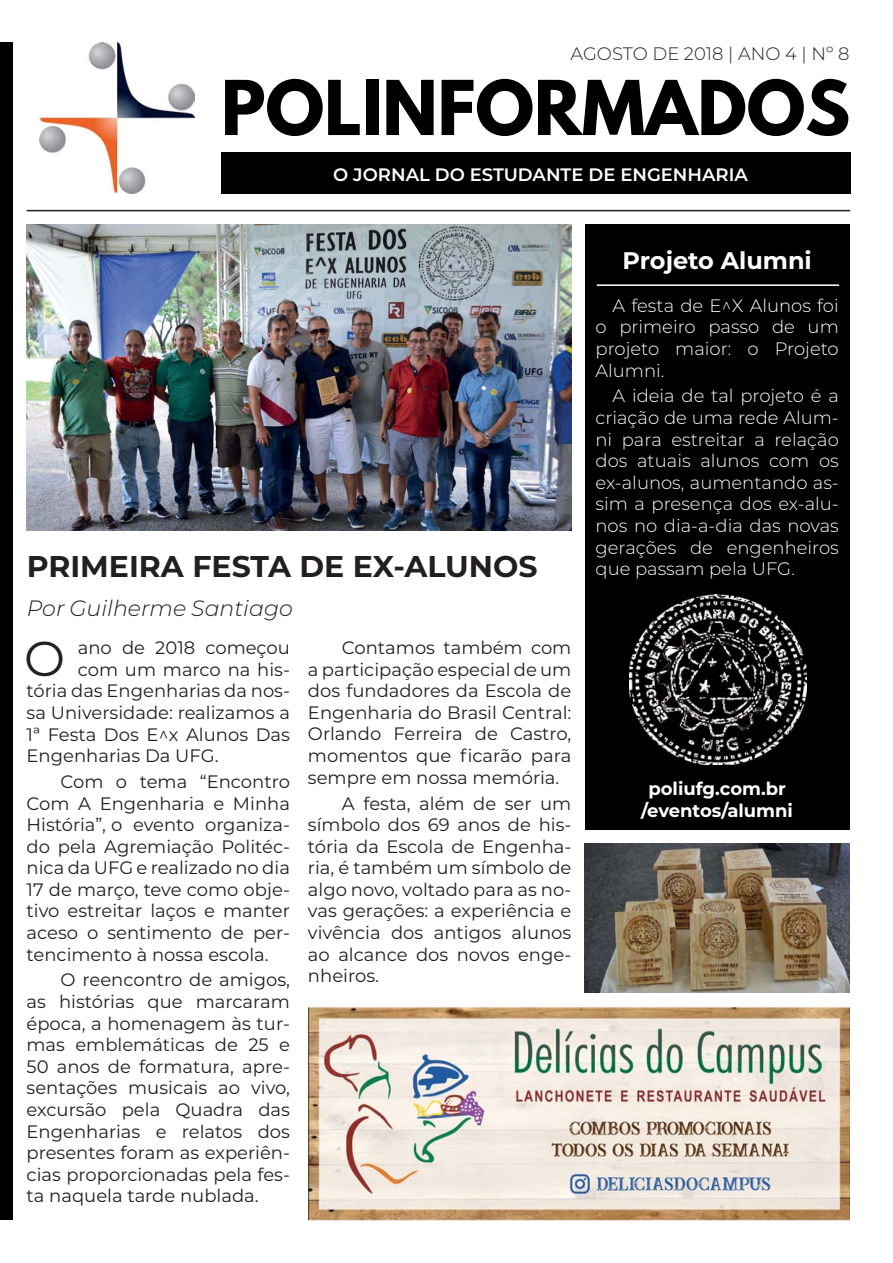
<style>
.page{position:relative;width:893px;height:1263px;background:#fff}
.page>*{position:absolute;margin:0;border:0;box-sizing:border-box;transform-origin:0 0}
.t1{font:700 66.9px "League Spartan";color:#000}
.t2{font:48.9px "Montserrat";color:#231f20}
.t3{font:700 30px "Montserrat";color:#231f20}
.t4{font:700 24px "Montserrat";color:#fff}
.t5{font:italic 300 22.05px "Montserrat";color:#231f20}
.t6{font:18px/21.6px "Montserrat";color:#231f20;text-align:justify}
.t7{font:300 18px/21.6px "Montserrat";color:#fff;text-align:justify}
.t8{font:600 18px "Montserrat";color:#fff}
.t9{font:700 18px/21.6px "Montserrat";color:#fff;text-align:center}
.t10{font:300 18px "Montserrat";color:#231f20}
</style>
<div class="page">
<div style="left:0;top:43px;width:13px;height:1177px;background:#000"></div>
<div style="left:585px;top:224px;width:264px;height:606px;background:#000"></div>
<hr style="left:597px;top:284px;width:242px;height:2px;background:#fff">
<img style="left:629px;top:595px;width:177px;height:170px">
<img style="left:308px;top:1008px;width:542px;height:212px">
<img style="left:585px;top:844px;width:264px;height:149px">
<img style="left:27px;top:224px;width:544px;height:306px">
<div style="left:221px;top:152px;width:629px;height:42px;background:#000"></div>
<img style="left:40px;top:43px;width:154px;height:151px">
<hr style="left:27px;top:210px;width:823px;height:1px;background:#231f20">
<p class="t10" style="left:570px;top:46px;width:280px">AGOSTO DE 2018 | ANO 4 | Nº 8</p>
<h1 class="t1" style="left:221px;top:80px;width:631px">POLINFORMADOS</h1>
<p class="t8" style="left:333px;top:167px;width:416px">O JORNAL DO ESTUDANTE DE ENGENHARIA</p>
<h3 class="t3" style="left:27px;top:553px;width:512px">PRIMEIRA FESTA DE EX-ALUNOS</h3>
<p class="t5" style="left:27px;top:599px;width:267px">Por Guilherme Santiago</p>
<h2 class="t2" style="left:24px;top:638px;width:42px">O</h2>
<p class="t6" style="left:78px;top:638px;width:214px">ano de 2018 começou</p>
<p class="t6" style="left:78px;top:660px;width:214px">com um marco na his-</p>
<p class="t6" style="left:27px;top:681px;width:265px">tória das Engenharias da nos-</p>
<p class="t6" style="left:27px;top:703px;width:265px">sa Universidade: realizamos a</p>
<p class="t6" style="left:27px;top:724px;width:265px">1ª Festa Dos E^x Alunos Das</p>
<p class="t6" style="left:27px;top:746px;width:194px">Engenharias Da UFG.</p>
<p class="t6" style="left:27px;top:772px;width:265px;text-indent:34px">Com o tema “Encontro Com A Engenharia e Minha História”, o evento organiza&shy;do pela Agremiação Politéc&shy;nica da UFG e realizado no dia 17 de março, teve como obje&shy;tivo estreitar laços e manter aceso o sentimento de per&shy;tencimento à nossa escola.</p>
<p class="t6" style="left:27px;top:970px;width:265px;text-indent:34px">O reencontro de amigos, as histórias que marcaram época, a homenagem às tur&shy;mas emblemáticas de 25 e 50 anos de formatura, apre&shy;sentações musicais ao vivo, excursão pela Quadra das Engenharias e relatos dos presentes foram as experiên&shy;cias proporcionadas pela fes&shy;ta naquela tarde nublada.</p>
<p class="t6" style="left:308px;top:638px;width:265px;text-indent:34px">Contamos também com a participação especial de um dos fundadores da Escola de Engenharia do Brasil Central:<br>Orlando Ferreira de Castro, momentos que ficarão para sempre em nossa memória.</p>
<p class="t6" style="left:308px;top:793px;width:265px;text-indent:34px">A festa, além de ser um símbolo dos 69 anos de his&shy;tória da Escola de Engenha&shy;ria, é também um símbolo de algo novo, voltado para as no&shy;vas gerações: a experiência e vivência dos antigos alunos ao alcance dos novos enge&shy;nheiros.</p>
<h3 class="t4" style="left:622px;top:250px;width:191px">Projeto Alumni</h3>
<p class="t7" style="left:595px;top:296px;width:245px;text-indent:17px">A festa de E^X Alunos foi o primeiro passo de um projeto maior: o Projeto Alumni.</p>
<p class="t7" style="left:595px;top:386px;width:245px;text-indent:17px">A ideia de tal projeto é a criação de uma rede Alum&shy;ni para estreitar a relação dos atuais alunos com os ex-alunos, aumentando as&shy;sim a presença dos ex-alu&shy;nos no dia-a-dia das novas gerações de engenheiros que passam pela UFG.</p>
<p class="t9" style="left:641px;top:779px;width:153px">poliufg.com.br /eventos/alumni</p>
</div>
